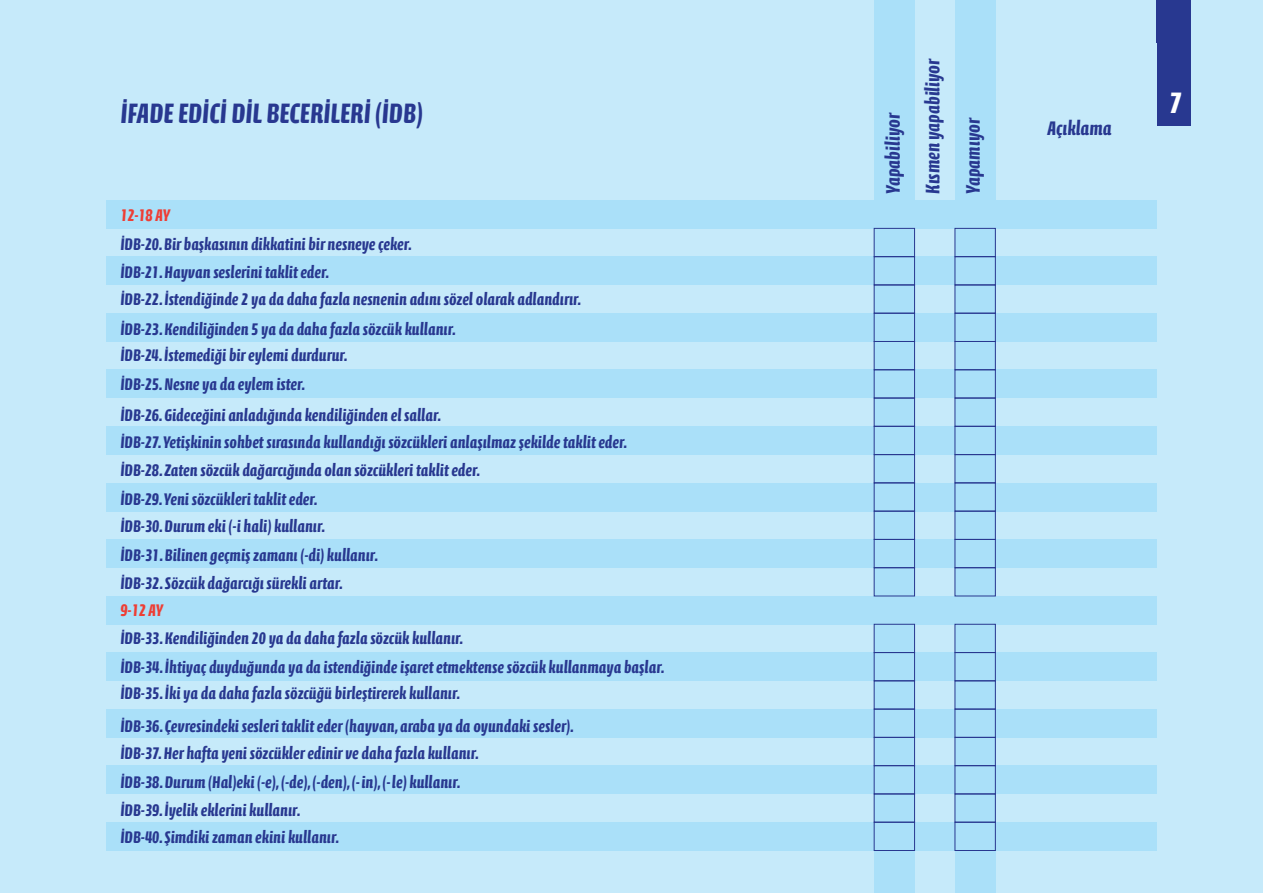
<style>
.page{position:relative;width:1263px;height:893px;background:#c6eafa}
.page>*{position:absolute;margin:0;border:0;box-sizing:border-box;transform-origin:0 0}
.t1{font:700 30px "Calcite Pro";color:#fff}
.t2{font:700 28.5px "Calcite Pro";color:#283890}
.t3{font:700 19.95px/39.9px "Calcite Pro";color:#283890}
.t4{font:700 17.1px/27.6px "Calcite Pro";color:#283890}
.t5{font:700 17.1px "Calcite Pro";color:#ee3e35}
</style>
<div class="page">
<div style="left:1157px;top:0;width:34px;height:126px;background:#283890"></div>
<div style="left:874px;top:0;width:40px;height:893px;background:#aae0f9"></div>
<div style="left:955px;top:0;width:40px;height:893px;background:#aae0f9"></div>
<div style="left:107px;top:822px;width:1050px;height:28px;background:#aae0f9"></div>
<div style="left:107px;top:766px;width:1050px;height:28px;background:#aae0f9"></div>
<div style="left:107px;top:709px;width:1050px;height:28px;background:#aae0f9"></div>
<div style="left:107px;top:652px;width:1050px;height:29px;background:#aae0f9"></div>
<div style="left:107px;top:596px;width:1050px;height:28px;background:#aae0f9"></div>
<div style="left:107px;top:539px;width:1050px;height:29px;background:#aae0f9"></div>
<div style="left:107px;top:483px;width:1050px;height:28px;background:#aae0f9"></div>
<div style="left:107px;top:426px;width:1050px;height:29px;background:#aae0f9"></div>
<div style="left:107px;top:370px;width:1050px;height:28px;background:#aae0f9"></div>
<div style="left:107px;top:313px;width:1050px;height:28px;background:#aae0f9"></div>
<div style="left:107px;top:257px;width:1050px;height:28px;background:#aae0f9"></div>
<div style="left:107px;top:200px;width:1050px;height:28px;background:#aae0f9"></div>
<div style="left:874px;top:228px;width:41px;height:29px;border:1px solid #283890"></div>
<div style="left:954px;top:228px;width:42px;height:29px;border:1px solid #283890"></div>
<div style="left:874px;top:256px;width:41px;height:29px;border:1px solid #283890"></div>
<div style="left:954px;top:256px;width:42px;height:29px;border:1px solid #283890"></div>
<div style="left:874px;top:285px;width:41px;height:29px;border:1px solid #283890"></div>
<div style="left:954px;top:285px;width:42px;height:29px;border:1px solid #283890"></div>
<div style="left:874px;top:313px;width:41px;height:29px;border:1px solid #283890"></div>
<div style="left:954px;top:313px;width:42px;height:29px;border:1px solid #283890"></div>
<div style="left:874px;top:341px;width:41px;height:29px;border:1px solid #283890"></div>
<div style="left:954px;top:341px;width:42px;height:29px;border:1px solid #283890"></div>
<div style="left:874px;top:369px;width:41px;height:29px;border:1px solid #283890"></div>
<div style="left:954px;top:369px;width:42px;height:29px;border:1px solid #283890"></div>
<div style="left:874px;top:398px;width:41px;height:29px;border:1px solid #283890"></div>
<div style="left:954px;top:398px;width:42px;height:29px;border:1px solid #283890"></div>
<div style="left:874px;top:426px;width:41px;height:29px;border:1px solid #283890"></div>
<div style="left:954px;top:426px;width:42px;height:29px;border:1px solid #283890"></div>
<div style="left:874px;top:454px;width:41px;height:29px;border:1px solid #283890"></div>
<div style="left:954px;top:454px;width:42px;height:29px;border:1px solid #283890"></div>
<div style="left:874px;top:482px;width:41px;height:29px;border:1px solid #283890"></div>
<div style="left:954px;top:482px;width:42px;height:29px;border:1px solid #283890"></div>
<div style="left:874px;top:511px;width:41px;height:29px;border:1px solid #283890"></div>
<div style="left:954px;top:511px;width:42px;height:29px;border:1px solid #283890"></div>
<div style="left:874px;top:539px;width:41px;height:29px;border:1px solid #283890"></div>
<div style="left:954px;top:539px;width:42px;height:29px;border:1px solid #283890"></div>
<div style="left:874px;top:567px;width:41px;height:29px;border:1px solid #283890"></div>
<div style="left:954px;top:567px;width:42px;height:29px;border:1px solid #283890"></div>
<div style="left:874px;top:624px;width:41px;height:29px;border:1px solid #283890"></div>
<div style="left:954px;top:624px;width:42px;height:29px;border:1px solid #283890"></div>
<div style="left:874px;top:652px;width:41px;height:29px;border:1px solid #283890"></div>
<div style="left:954px;top:652px;width:42px;height:29px;border:1px solid #283890"></div>
<div style="left:874px;top:680px;width:41px;height:29px;border:1px solid #283890"></div>
<div style="left:954px;top:680px;width:42px;height:29px;border:1px solid #283890"></div>
<div style="left:874px;top:709px;width:41px;height:29px;border:1px solid #283890"></div>
<div style="left:954px;top:709px;width:42px;height:29px;border:1px solid #283890"></div>
<div style="left:874px;top:737px;width:41px;height:29px;border:1px solid #283890"></div>
<div style="left:954px;top:737px;width:42px;height:29px;border:1px solid #283890"></div>
<div style="left:874px;top:765px;width:41px;height:29px;border:1px solid #283890"></div>
<div style="left:954px;top:765px;width:42px;height:29px;border:1px solid #283890"></div>
<div style="left:874px;top:794px;width:41px;height:29px;border:1px solid #283890"></div>
<div style="left:954px;top:794px;width:42px;height:29px;border:1px solid #283890"></div>
<div style="left:874px;top:822px;width:41px;height:29px;border:1px solid #283890"></div>
<div style="left:954px;top:822px;width:42px;height:29px;border:1px solid #283890"></div>
<p class="t3" style="left:873px;top:194px;width:137px;rotate:-90deg">Yapabiliyor<br>Kısmen yapabiliyor<br>Yapamıyor</p>
<h2 class="t2" style="left:120px;top:97px;width:304px">İFADE EDİCİ DİL BECERİLERİ (İDB)</h2>
<h1 class="t1" style="left:1169px;top:85px;width:14px">7</h1>
<p class="t3" style="left:1047px;top:108px;width:66px">Açıklama</p>
<p class="t5" style="left:120px;top:205px;width:51px">12-18 AY</p>
<p class="t4" style="left:120px;top:230px;width:293px">İDB-20. Bir başkasının dikkatini bir nesneye çeker.</p>
<p class="t4" style="left:120px;top:260px;width:463px;line-height:26.4px">İDB-21. Hayvan seslerini taklit eder.<br>İDB-22. İstendiğinde 2 ya da daha fazla nesnenin adını sözel olarak adlandırır.</p>
<p class="t4" style="left:120px;top:317px;width:337px;line-height:25.7px">İDB-23. Kendiliğinden 5 ya da daha fazla sözcük kullanır.<br>İDB-24. İstemediği bir eylemi durdurur.</p>
<p class="t4" style="left:120px;top:370px;width:187px">İDB-25. Nesne ya da eylem ister.</p>
<p class="t4" style="left:120px;top:401px;width:323px">İDB-26. Gideceğini anladığında kendiliğinden el sallar.</p>
<p class="t4" style="left:120px;top:428px;width:509px">İDB-27. Yetişkinin sohbet sırasında kullandığı sözcükleri anlaşılmaz şekilde taklit eder.</p>
<p class="t4" style="left:120px;top:456px;width:362px">İDB-28. Zaten sözcük dağarcığında olan sözcükleri taklit eder.</p>
<p class="t4" style="left:120px;top:485px;width:207px">İDB-29. Yeni sözcükleri taklit eder.<br>İDB-30. Durum eki (-i hali) kullanır.</p>
<p class="t4" style="left:120px;top:542px;width:259px">İDB-31. Bilinen geçmiş zamanı (-di) kullanır.</p>
<p class="t4" style="left:120px;top:569px;width:224px">İDB-32. Sözcük dağarcığı sürekli artar.</p>
<p class="t5" style="left:120px;top:600px;width:44px">9-12 AY</p>
<p class="t4" style="left:120px;top:625px;width:345px">İDB-33. Kendiliğinden 20 ya da daha fazla sözcük kullanır.</p>
<p class="t4" style="left:120px;top:654px;width:546px">İDB-34. İhtiyaç duyduğunda ya da istendiğinde işaret etmektense sözcük kullanmaya başlar.</p>
<p class="t4" style="left:120px;top:679px;width:342px">İDB-35. İki ya da daha fazla sözcüğü birleştirerek kullanır.</p>
<p class="t4" style="left:120px;top:712px;width:455px">İDB-36. Çevresindeki sesleri taklit eder (hayvan, araba ya da oyundaki sesler).</p>
<p class="t4" style="left:120px;top:739px;width:360px">İDB-37. Her hafta yeni sözcükler edinir ve daha fazla kullanır.</p>
<p class="t4" style="left:120px;top:768px;width:342px">İDB-38. Durum (Hal)eki (-e), (-de), (-den), (- in), (- le) kullanır.</p>
<p class="t4" style="left:120px;top:796px;width:182px">İDB-39. İyelik eklerini kullanır.</p>
<p class="t4" style="left:120px;top:824px;width:220px">İDB-40. Şimdiki zaman ekini kullanır.</p>
</div>
